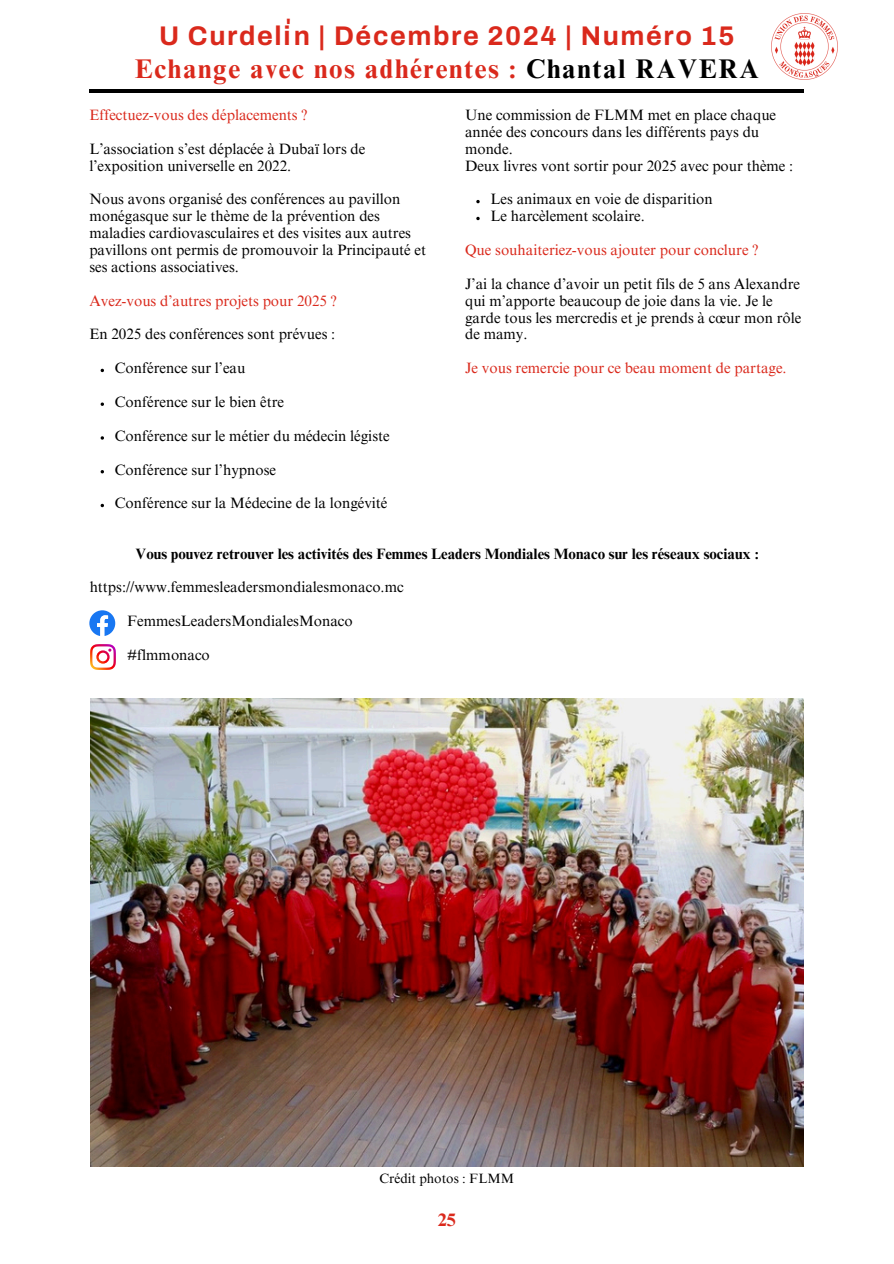
<style>
.page{position:relative;width:894px;height:1264px;background:#fff}
.page>*{position:absolute;margin:0;border:0;box-sizing:border-box;transform-origin:0 0}
.t1{font:700 27px "Times NRMT Pro";letter-spacing:.06em;color:#da291c}
.t2{font:700 27px "Munegascu";letter-spacing:.06em;color:#da291c}
.t3{font:700 18px "Times NRMT Pro";color:#da291c}
.t4{font:15px/16.8px "Times NRMT Pro";color:#000}
.t5{font:15px "Times NRMT Pro";color:#da291c}
.t6{font:700 15px "Times NRMT Pro";color:#000}
.t7{font:13.5px "Times NRMT Pro";color:#000}
.s1{color:#000}
</style>
<div class="page">
<hr style="left:89px;top:89px;width:715px;height:4px;background:#000">
<img style="left:90px;top:699px;width:713px;height:466px">
<svg style="left:101px;top:402px;width:3px;height:4px"></svg>
<svg style="left:89px;top:610px;width:26px;height:26px"></svg>
<svg style="left:90px;top:644px;width:26px;height:26px"></svg>
<img style="left:771px;top:13px;width:67px;height:67px">
<h1 class="t2" style="left:159px;top:15px;width:576px">U Curdeli|n | Décembre 2024 | Numéro 15</h1>
<h1 class="t1" style="left:135px;top:58px;width:625px">Echange avec nos adhérentes : <span class="s1">Chantal RAVERA</span></h1>
<p class="t5" style="left:89px;top:109px;width:219px">Effectuez-vous des déplacements ?</p>
<p class="t4" style="left:89px;top:142px;width:277px">L’association s’est déplacée à Dubaï lors de l’exposition universelle en 2022.</p>
<p class="t4" style="left:89px;top:193px;width:338px">Nous avons organisé des conférences au pavillon monégasque sur le thème de la prévention des maladies cardiovasculaires et des visites aux autres pavillons ont permis de promouvoir la Principauté et ses actions associatives.</p>
<p class="t5" style="left:89px;top:295px;width:249px">Avez-vous d’autres projets pour 2025 ?</p>
<p class="t4" style="left:89px;top:328px;width:247px">En 2025 des conférences sont prévues :</p>
<p class="t4" style="left:115px;top:361px;width:132px">Conférence sur l’eau</p>
<p class="t4" style="left:115px;top:395px;width:171px">Conférence sur le bien être</p>
<p class="t4" style="left:115px;top:429px;width:276px">Conférence sur le métier du médecin légiste</p>
<p class="t4" style="left:115px;top:463px;width:163px">Conférence sur l’hypnose</p>
<p class="t4" style="left:115px;top:496px;width:274px">Conférence sur la Médecine de la longévité</p>
<p class="t4" style="left:465px;top:108px;width:312px">Une commission de FLMM met en place chaque année des concours dans les différents pays du monde.</p>
<p class="t4" style="left:465px;top:159px;width:329px">Deux livres vont sortir pour 2025 avec pour thème :</p>
<p class="t4" style="left:490px;top:193px;width:223px">Les animaux en voie de disparition</p>
<p class="t4" style="left:490px;top:210px;width:156px">Le harcèlement scolaire.</p>
<p class="t5" style="left:465px;top:244px;width:294px">Que souhaiteriez-vous ajouter pour conclure ?</p>
<p class="t4" style="left:465px;top:277px;width:338px">J’ai la chance d’avoir un petit fils de 5 ans Alexandre qui m’apporte beaucoup de joie dans la vie. Je le garde tous les mercredis et je prends à cœur mon rôle de mamy.</p>
<p class="t5" style="left:465px;top:362px;width:323px">Je vous remercie pour ce beau moment de partage.</p>
<h2 class="t6" style="left:135px;top:548px;width:624px">Vous pouvez retrouver les activités des Femmes Leaders Mondiales Monaco sur les réseaux sociaux :</h2>
<p class="t4" style="left:90px;top:580px;width:315px">https://www.femmesleadersmondialesmonaco.mc</p>
<p class="t4" style="left:127px;top:614px;width:227px">FemmesLeadersMondialesMonaco</p>
<p class="t4" style="left:127px;top:648px;width:84px">#flmmonaco</p>
<p class="t7" style="left:379px;top:1173px;width:136px">Crédit photos : FLMM</p>
<p class="t3" style="left:437px;top:1213px;width:19px">25</p>
</div>
